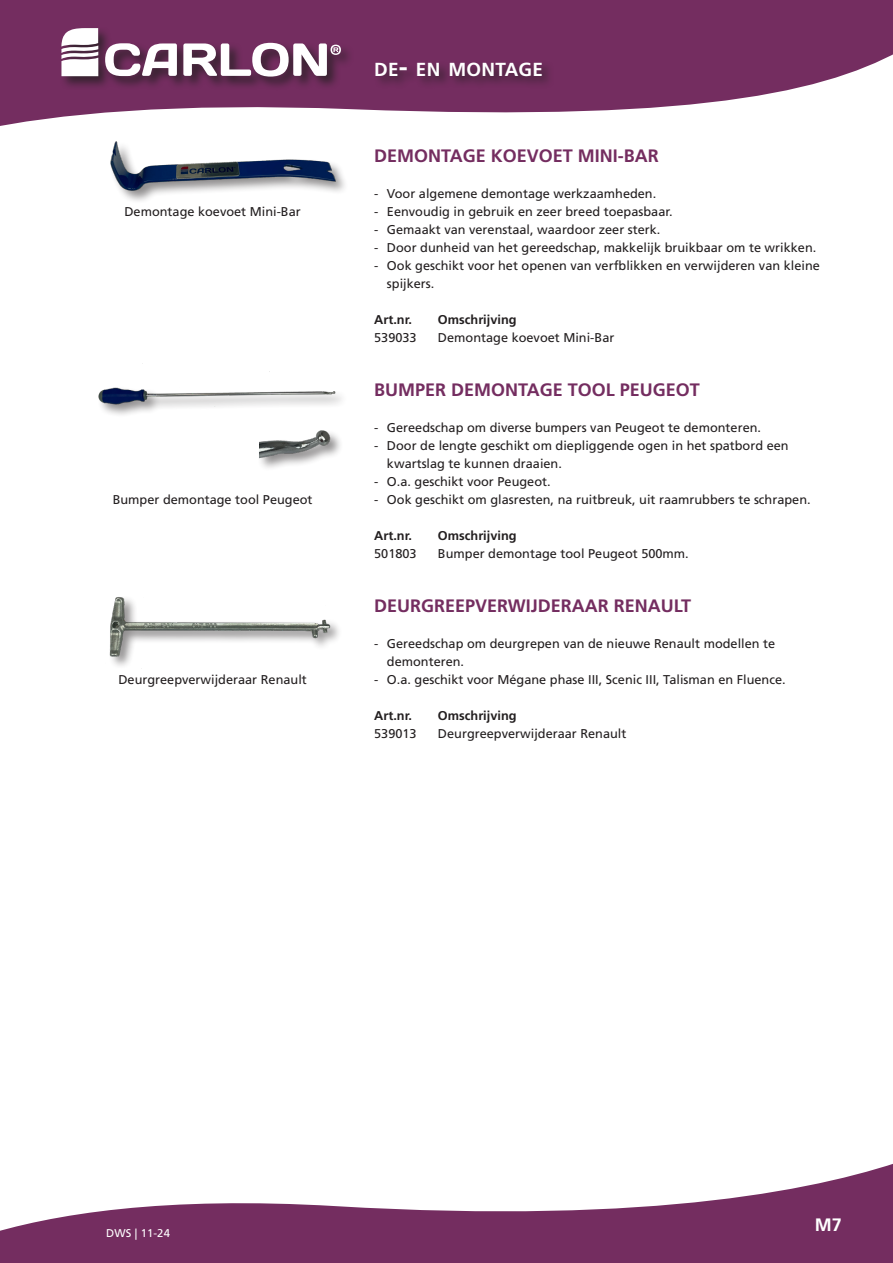
<style>
.page{position:relative;width:893px;height:1263px;background:#fff}
.page>*{position:absolute;margin:0;border:0;box-sizing:border-box;transform-origin:0 0}
.t1{font:700 18.9px "Frutiger LT Std";letter-spacing:.015em;color:#fff}
.t2{font:700 18px "Frutiger LT Std";color:#742d60}
.t3{font:700 18px "Frutiger LT Std";color:#fff}
.omschrijving{font:12.75px/18px "Frutiger LT Std";color:#231f20}
.art_omschr_plat{font:12.75px "Frutiger LT Std";color:#231f20}
.art_omschr_vet{font:700 12.75px "Frutiger LT Std";color:#231f20}
.t4{font:11.25px "Frutiger LT Std";letter-spacing:.01em;color:#fff}
.s1{font-size:27px}
</style>
<div class="page">
<svg style="left:0;top:1164px;width:893px;height:99px;fill:#742d60"></svg>
<svg style="left:0;top:0;width:893px;height:126px;fill:#742d60"></svg>
<div style="left:374px;top:60px;width:182px;height:30px;background:#231f20;opacity:.75"></div>
<div style="left:60px;top:26px;width:294px;height:65px;background:#231f20;opacity:.75"></div>
<svg style="left:105px;top:43px;width:72px;height:33px"></svg>
<svg style="left:183px;top:43px;width:158px;height:34px"></svg>
<svg style="left:61px;top:28px;width:37px;height:48px"></svg>
<div style="left:109px;top:140px;width:240px;height:64px;background:#231f20;opacity:.5"></div>
<img style="left:109px;top:140px;width:231px;height:64px">
<img style="left:98px;top:363px;width:242px;height:52px">
<img style="left:259px;top:400px;width:82px;height:68px">
<img style="left:109px;top:597px;width:230px;height:72px">
<p class="omschrijving" style="left:124px;top:203px;width:178px">Demontage koevoet Mini-Bar</p>
<p class="omschrijving" style="left:113px;top:491px;width:201px">Bumper demontage tool Peugeot</p>
<p class="omschrijving" style="left:118px;top:671px;width:190px">Deurgreepverwijderaar Renault</p>
<p class="t1" style="left:374px;top:58px;width:170px">DE<span class="s1">-</span> EN MONTAGE</p>
<p class="t2" style="left:374px;top:145px;width:286px">DEMONTAGE KOEVOET MINI-BAR</p>
<p class="omschrijving" style="left:374px;top:185px;width:284px">- Voor algemene demontage werkzaamheden.</p>
<p class="omschrijving" style="left:374px;top:203px;width:300px">- Eenvoudig in gebruik en zeer breed toepasbaar.</p>
<p class="omschrijving" style="left:374px;top:221px;width:288px">- Gemaakt van verenstaal, waardoor zeer sterk.</p>
<p class="omschrijving" style="left:374px;top:239px;width:444px">- Door dunheid van het gereedschap, makkelijk bruikbaar om te wrikken.</p>
<p class="omschrijving" style="left:387px;top:257px;width:434px;text-indent:-13px">- Ook geschikt voor het openen van verfblikken en verwijderen van kleine spijkers.</p>
<p class="art_omschr_vet" style="left:374px;top:312px;width:39px">Art.nr.</p>
<p class="art_omschr_vet" style="left:438px;top:312px;width:80px">Omschrijving</p>
<p class="art_omschr_plat" style="left:374px;top:330px;width:44px">539033</p>
<p class="art_omschr_plat" style="left:438px;top:330px;width:178px">Demontage koevoet Mini-Bar</p>
<p class="t2" style="left:374px;top:379px;width:327px">BUMPER DEMONTAGE TOOL PEUGEOT</p>
<p class="omschrijving" style="left:374px;top:419px;width:388px">- Gereedschap om diverse bumpers van Peugeot te demonteren.</p>
<p class="omschrijving" style="left:387px;top:437px;width:403px;text-indent:-13px">- Door de lengte geschikt om diepliggende ogen in het spatbord een kwartslag te kunnen draaien.</p>
<p class="omschrijving" style="left:374px;top:473px;width:178px">- O.a. geschikt voor Peugeot.</p>
<p class="omschrijving" style="left:374px;top:491px;width:438px">- Ook geschikt om glasresten, na ruitbreuk, uit raamrubbers te schrapen.</p>
<p class="art_omschr_vet" style="left:374px;top:528px;width:39px">Art.nr.</p>
<p class="art_omschr_vet" style="left:438px;top:528px;width:80px">Omschrijving</p>
<p class="art_omschr_plat" style="left:374px;top:546px;width:44px">501803</p>
<p class="art_omschr_plat" style="left:438px;top:546px;width:252px">Bumper demontage tool Peugeot 500mm.</p>
<p class="t2" style="left:374px;top:595px;width:319px">DEURGREEPVERWIJDERAAR RENAULT</p>
<p class="omschrijving" style="left:387px;top:635px;width:390px;text-indent:-13px">- Gereedschap om deurgrepen van de nieuwe Renault modellen te demonteren.</p>
<p class="omschrijving" style="left:374px;top:671px;width:413px">- O.a. geschikt voor Mégane phase III, Scenic III, Talisman en Fluence.</p>
<p class="art_omschr_vet" style="left:374px;top:708px;width:39px">Art.nr.</p>
<p class="art_omschr_vet" style="left:438px;top:708px;width:80px">Omschrijving</p>
<p class="art_omschr_plat" style="left:374px;top:726px;width:44px">539013</p>
<p class="art_omschr_plat" style="left:438px;top:726px;width:190px">Deurgreepverwijderaar Renault</p>
<p class="t4" style="left:106px;top:1226px;width:65px">DWS | 11-24</p>
<p class="t3" style="left:815px;top:1214px;width:29px">M7</p>
</div>
